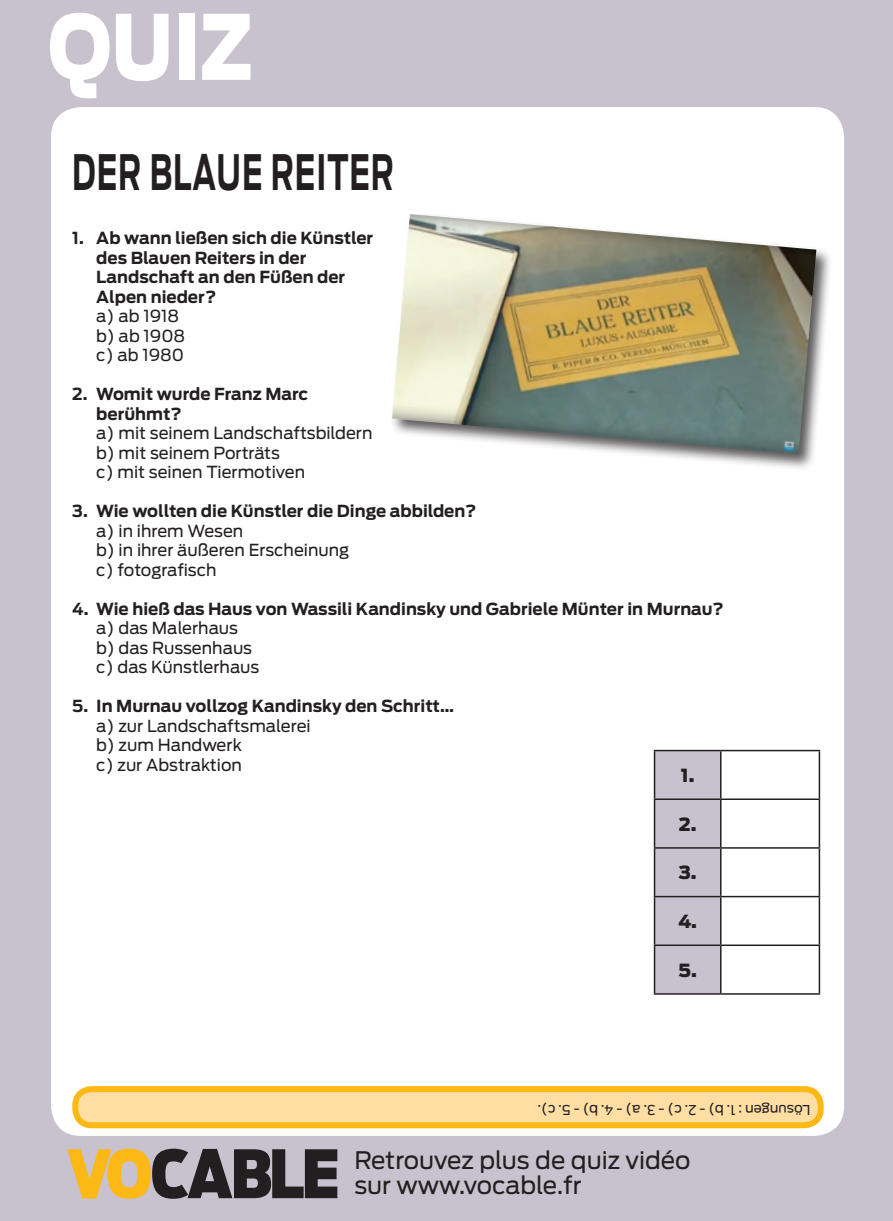
<style>
.page{position:relative;width:893px;height:1221px;background:#fff}
.page>*{position:absolute;margin:0;border:0;box-sizing:border-box;transform-origin:0 0}
.t1{font:900 89.1px "Antenna";color:#fff;scale:.83 1}
.t2{font:700 48.45px "Antenna";letter-spacing:.03em;color:#231f20;scale:.62 1}
.t3{font:24px/25.5px "Antenna";color:#231f20}
.t4{font:900 18px "Antenna";color:#231f20}
.t5{font:700 16.5px/19.5px "Antenna";color:#231f20}
.t6{font:16.5px/19.5px "Antenna";color:#231f20}
.t7{font:13.5px "Antenna";color:#231f20}
</style>
<div class="page">
<div style="left:0;top:0;width:893px;height:1220px;background:#c8c2cf"></div>
<div style="left:51px;top:107px;width:793px;height:1028px;background:#fff;border-radius:30px"></div>
<svg style="left:67px;top:1148px;width:270px;height:50px"></svg>
<div style="left:75px;top:1089px;width:746px;height:36px;background:#ffdea4;border-radius:16px"></div>
<div style="left:72px;top:1086px;width:752px;height:42px;border:6px solid #fcb814;border-radius:16px"></div>
<div style="left:390px;top:212px;width:443px;height:259px;background:#231f20;opacity:.75"></div>
<img style="left:392px;top:214px;width:424px;height:240px">
<div style="left:655px;top:751px;width:65px;height:242px;background:#c8c2cf"></div>
<hr style="left:654px;top:749px;width:67px;height:2px;background:#231f20">
<hr style="left:654px;top:751px;width:1px;height:47px;background:#231f20">
<hr style="left:721px;top:749px;width:99px;height:2px;background:#231f20">
<hr style="left:720px;top:751px;width:1px;height:47px;background:#231f20">
<hr style="left:819px;top:751px;width:1px;height:47px;background:#231f20">
<hr style="left:654px;top:798px;width:67px;height:2px;background:#231f20">
<hr style="left:654px;top:800px;width:1px;height:47px;background:#231f20">
<hr style="left:721px;top:798px;width:99px;height:2px;background:#231f20">
<hr style="left:720px;top:800px;width:1px;height:47px;background:#231f20">
<hr style="left:819px;top:800px;width:1px;height:47px;background:#231f20">
<hr style="left:654px;top:847px;width:67px;height:1px;background:#231f20">
<hr style="left:654px;top:848px;width:1px;height:47px;background:#231f20">
<hr style="left:721px;top:847px;width:99px;height:1px;background:#231f20">
<hr style="left:720px;top:848px;width:1px;height:47px;background:#231f20">
<hr style="left:819px;top:848px;width:1px;height:47px;background:#231f20">
<hr style="left:654px;top:895px;width:67px;height:2px;background:#231f20">
<hr style="left:654px;top:897px;width:1px;height:47px;background:#231f20">
<hr style="left:721px;top:895px;width:99px;height:2px;background:#231f20">
<hr style="left:720px;top:897px;width:1px;height:47px;background:#231f20">
<hr style="left:819px;top:897px;width:1px;height:47px;background:#231f20">
<hr style="left:654px;top:944px;width:67px;height:1px;background:#231f20">
<hr style="left:654px;top:945px;width:1px;height:48px;background:#231f20">
<hr style="left:721px;top:944px;width:99px;height:1px;background:#231f20">
<hr style="left:720px;top:945px;width:1px;height:48px;background:#231f20">
<hr style="left:819px;top:945px;width:1px;height:48px;background:#231f20">
<hr style="left:654px;top:993px;width:67px;height:1px;background:#231f20">
<hr style="left:721px;top:993px;width:99px;height:1px;background:#231f20">
<h1 class="t1" style="left:48px;top:-6px;width:248px">QUIZ</h1>
<h2 class="t2" style="left:72px;top:143px;width:521px">DER BLAUE REITER</h2>
<p class="t5" style="left:96px;top:228px;width:278px;text-indent:-24px">1. Ab wann ließen sich die Künstler des Blauen Reiters in der<br>Landschaft an den Füßen der<br>Alpen nieder?</p>
<p class="t6" style="left:96px;top:306px;width:91px">a) ab 1918 b) ab 1908 c) ab 1980</p>
<p class="t5" style="left:96px;top:384px;width:213px;text-indent:-24px">2. Womit wurde Franz Marc berühmt?</p>
<p class="t6" style="left:96px;top:423px;width:278px">a) mit seinem Landschaftsbildern b) mit seinem Porträts<br>c) mit seinen Tiermotiven</p>
<p class="t5" style="left:72px;top:501px;width:405px">3. Wie wollten die Künstler die Dinge abbilden?</p>
<p class="t6" style="left:96px;top:521px;width:254px">a) in ihrem Wesen<br>b) in ihrer äußeren Erscheinung c) fotografisch</p>
<p class="t5" style="left:72px;top:599px;width:653px">4. Wie hieß das Haus von Wassili Kandinsky und Gabriele Münter in Murnau?</p>
<p class="t6" style="left:96px;top:618px;width:165px">a) das Malerhaus b) das Russenhaus c) das Künstlerhaus</p>
<p class="t5" style="left:72px;top:696px;width:383px">5. In Murnau vollzog Kandinsky den Schritt…</p>
<p class="t6" style="left:96px;top:716px;width:216px">a) zur Landschaftsmalerei b) zum Handwerk<br>c) zur Abstraktion</p>
<p class="t4" style="left:681px;top:764px;width:15px">1.</p>
<p class="t4" style="left:679px;top:813px;width:19px">2.</p>
<p class="t4" style="left:679px;top:862px;width:19px">3.</p>
<p class="t4" style="left:678px;top:910px;width:20px">4.</p>
<p class="t4" style="left:679px;top:959px;width:20px">5.</p>
<p class="t7" style="left:810px;top:1117px;width:274px;rotate:-180deg">Lösungen : 1. b) - 2. c) - 3. a) - 4. b) - 5. c).</p>
<h3 class="t3" style="left:354px;top:1147px;width:338px">Retrouvez plus de quiz vidéo sur www.vocable.fr</h3>
</div>
